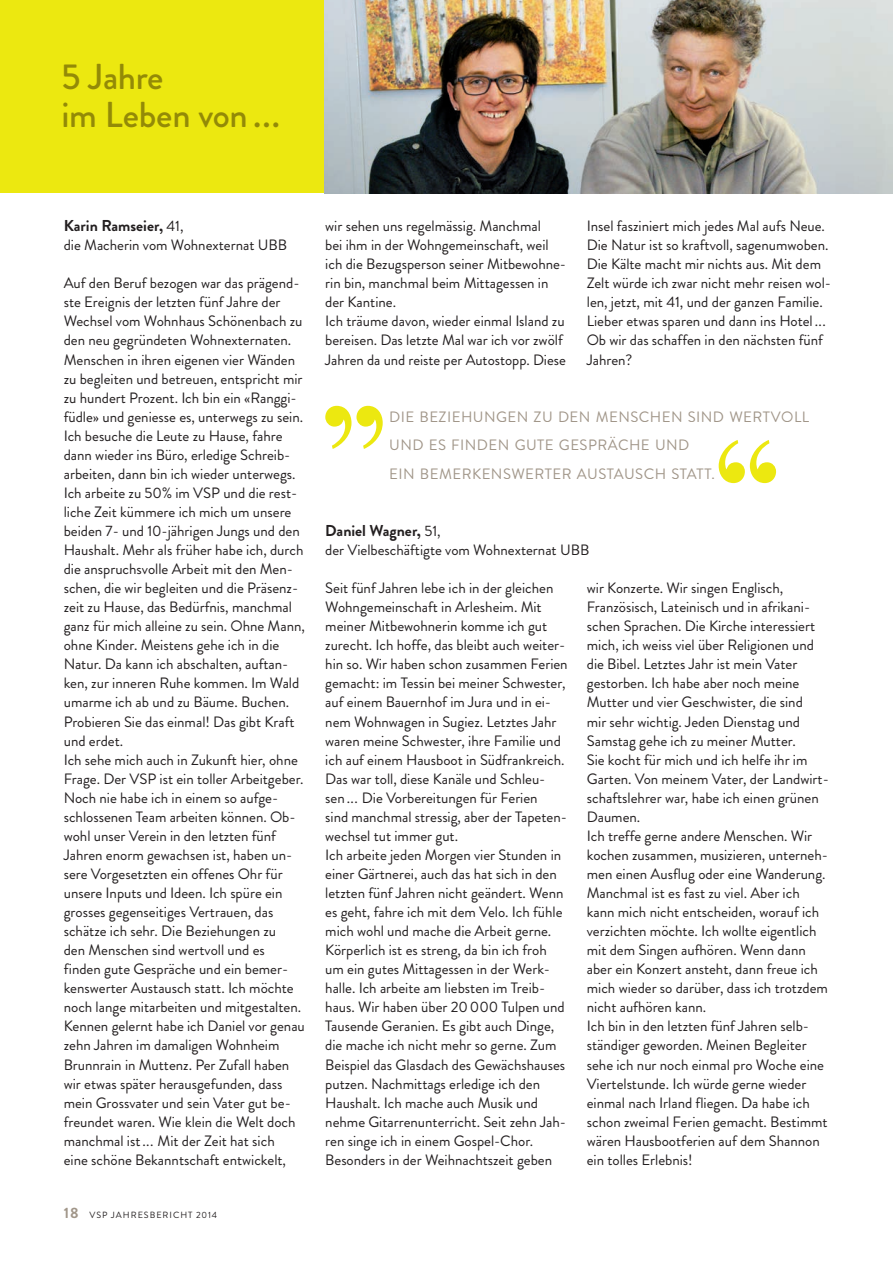
<style>
.page{position:relative;width:893px;height:1263px;background:#fff}
.page>*{position:absolute;margin:0;border:0;box-sizing:border-box;transform-origin:0 0}
.t1{font:500 36px/38.1px "Brandon Grotesque";letter-spacing:-.01em;color:#938a07}
.t2{font:700 15.75px "Brandon Grotesque";color:#231f20}
.t3{font:15px/19px "Brandon Grotesque";color:#231f20}
.t4{font:15px/28.5px "Brandon Grotesque";letter-spacing:.03em;color:#a19689}
.t5{font:9px "Brandon Grotesque";letter-spacing:.11em;color:#231f20}
.s1{font-weight:400;font-size:15px}
.s2{font-weight:700;font-size:15px;color:#a19689}
</style>
<div class="page">
<div style="left:0;top:0;width:568px;height:193px;background:#ece810"></div>
<img style="left:324px;top:0;width:569px;height:193px">
<svg style="left:719px;top:440px;width:57px;height:43px"></svg>
<svg style="left:325px;top:406px;width:58px;height:43px"></svg>
<h1 class="t1" style="left:62px;top:58px;width:220px">5 Jahre<br>im Leben von ...</h1>
<p class="t2" style="left:64px;top:215px;width:121px">Karin Ramseier, <span class="s1">41,</span></p>
<p class="t3" style="left:64px;top:236px;width:225px">die Macherin vom Wohnexternat UBB</p>
<p class="t3" style="left:64px;top:274px;width:243px">Auf den Beruf bezogen war das prägend&shy;ste Ereignis der letzten fünf Jahre der Wechsel vom Wohnhaus Schönenbach zu den neu gegründeten Wohnexternaten.<br>Menschen in ihren eigenen vier Wänden zu begleiten und betreuen, entspricht mir zu hundert Prozent. Ich bin ein «Ranggi&shy;füdle» und geniesse es, unterwegs zu sein.<br>Ich besuche die Leute zu Hause, fahre dann wieder ins Büro, erledige Schreib&shy;arbeiten, dann bin ich wieder unterwegs.<br>Ich arbeite zu 50% im VSP und die rest&shy;liche Zeit kümmere ich mich um unsere beiden 7- und 10-jährigen Jungs und den Haushalt. Mehr als früher habe ich, durch die anspruchsvolle Arbeit mit den Men&shy;schen, die wir begleiten und die Präsenz&shy;zeit zu Hause, das Bedürfnis, manchmal ganz für mich alleine zu sein. Ohne Mann, ohne Kinder. Meistens gehe ich in die Natur. Da kann ich abschalten, auftan&shy;ken, zur inneren Ruhe kommen. Im Wald umarme ich ab und zu Bäume. Buchen.<br>Probieren Sie das einmal! Das gibt Kraft und erdet.<br>Ich sehe mich auch in Zukunft hier, ohne Frage. Der VSP ist ein toller Arbeitgeber.<br>Noch nie habe ich in einem so auf ge&shy;schlos senen Team arbeiten können. Ob&shy;wohl unser Verein in den letzten fünf Jahren enorm gewachsen ist, haben un&shy;sere Vorgesetzten ein offenes Ohr für unsere Inputs und Ideen. Ich spüre ein grosses gegenseitiges Vertrauen, das schätze ich sehr. Die Beziehungen zu<br>den Menschen sind wertvoll und es finden gute Gespräche und ein bemer&shy;kenswerter Austausch statt. Ich möchte noch lange mitarbeiten und mitgestalten.<br>Kennen gelernt habe ich Daniel vor genau zehn Jahren im damaligen Wohnheim Brunnrain in Muttenz. Per Zufall haben wir etwas später herausgefunden, dass mein Grossvater und sein Vater gut be&shy;freundet waren. Wie klein die Welt doch manchmal ist ... Mit der Zeit hat sich<br>eine schöne Bekanntschaft entwickelt,</p>
<p class="t5" style="left:64px;top:1209px;width:155px"><span class="s2">18</span> VSP JAHRESBERICHT 2014</p>
<p class="t3" style="left:325px;top:217px;width:242px">wir sehen uns regelmässig. Manchmal<br>bei ihm in der Wohngemeinschaft, weil ich die Bezugsperson seiner Mitbewohne&shy;rin bin, manchmal beim Mittagessen in der Kantine.<br>Ich träume davon, wieder einmal Island zu bereisen. Das letzte Mal war ich vor zwölf Jahren da und reiste per Autostopp. Diese</p>
<p class="t3" style="left:587px;top:217px;width:246px">Insel fasziniert mich jedes Mal aufs Neue.<br>Die Natur ist so kraftvoll, sagenumwoben.<br>Die Kälte macht mir nichts aus. Mit dem Zelt würde ich zwar nicht mehr reisen wol&shy;len, jetzt, mit 41, und der ganzen Familie.<br>Lieber etwas sparen und dann ins Hotel ...<br>Ob wir das schaffen in den nächsten fünf Jahren?</p>
<p class="t4" style="left:389px;top:402px;width:421px">DIE BEZIEHUNGEN ZU DEN MENSCHEN SIND WERTVOLL<br>UND ES FINDEN GUTE GESPRÄCHE UND<br>EIN BEMERKENSWERTER AUSTAUSCH STATT.</p>
<p class="t2" style="left:325px;top:519px;width:117px">Daniel Wagner, <span class="s1">51,</span></p>
<p class="t3" style="left:325px;top:540px;width:266px">der Vielbeschäftigte vom Wohnexternat UBB</p>
<p class="t3" style="left:325px;top:579px;width:244px">Seit fünf Jahren lebe ich in der gleichen Wohngemeinschaft in Arlesheim. Mit meiner Mitbewohnerin komme ich gut zurecht. Ich hoffe, das bleibt auch weiter&shy;hin so. Wir haben schon zusammen Ferien gemacht: im Tessin bei meiner Schwester, auf einem Bauernhof im Jura und in ei&shy;nem Wohnwagen in Sugiez. Letztes Jahr waren meine Schwester, ihre Familie und ich auf einem Hausboot in Südfrankreich.<br>Das war toll, diese Kanäle und Schleu&shy;sen ... Die Vorbereitungen für Ferien<br>sind manchmal stressig, aber der Tapeten&shy;wechsel tut immer gut.<br>Ich arbeite jeden Morgen vier Stunden in einer Gärtnerei, auch das hat sich in den letzten fünf Jahren nicht geändert. Wenn es geht, fahre ich mit dem Velo. Ich fühle mich wohl und mache die Arbeit gerne.<br>Körperlich ist es streng, da bin ich froh um ein gutes Mittagessen in der Werk&shy;halle. Ich arbeite am liebsten im Treib&shy;haus. Wir haben über 20 000 Tulpen und Tausende Geranien. Es gibt auch Dinge, die mache ich nicht mehr so gerne. Zum Beispiel das Glasdach des Gewächshauses putzen. Nachmittags erledige ich den Haushalt. Ich mache auch Musik und nehme Gitarrenunterricht. Seit zehn Jah&shy;ren singe ich in einem Gospel-Chor.<br>Besonders in der Weihnachtszeit geben</p>
<p class="t3" style="left:587px;top:579px;width:244px">wir Konzerte. Wir singen Englisch, Französisch, Lateinisch und in afrikani&shy;schen Sprachen. Die Kirche interessiert mich, ich weiss viel über Religionen und die Bibel. Letztes Jahr ist mein Vater gestorben. Ich habe aber noch meine Mutter und vier Geschwister, die sind<br>mir sehr wichtig. Jeden Dienstag und Samstag gehe ich zu meiner Mutter.<br>Sie kocht für mich und ich helfe ihr im Garten. Von meinem Vater, der Landwirt&shy;schaftslehrer war, habe ich einen grünen Daumen.<br>Ich treffe gerne andere Menschen. Wir kochen zusammen, musizieren, unterneh&shy;men einen Ausflug oder eine Wanderung.<br>Manchmal ist es fast zu viel. Aber ich kann mich nicht entscheiden, worauf ich verzichten möchte. Ich wollte eigentlich mit dem Singen aufhören. Wenn dann aber ein Konzert ansteht, dann freue ich mich wieder so darüber, dass ich trotzdem nicht aufhören kann.<br>Ich bin in den letzten fünf Jahren selb&shy;ständiger geworden. Meinen Begleiter sehe ich nur noch einmal pro Woche eine Viertelstunde. Ich würde gerne wieder einmal nach Irland fliegen. Da habe ich schon zweimal Ferien gemacht. Bestimmt wären Hausbootferien auf dem Shannon ein tolles Erlebnis!</p>
</div>
